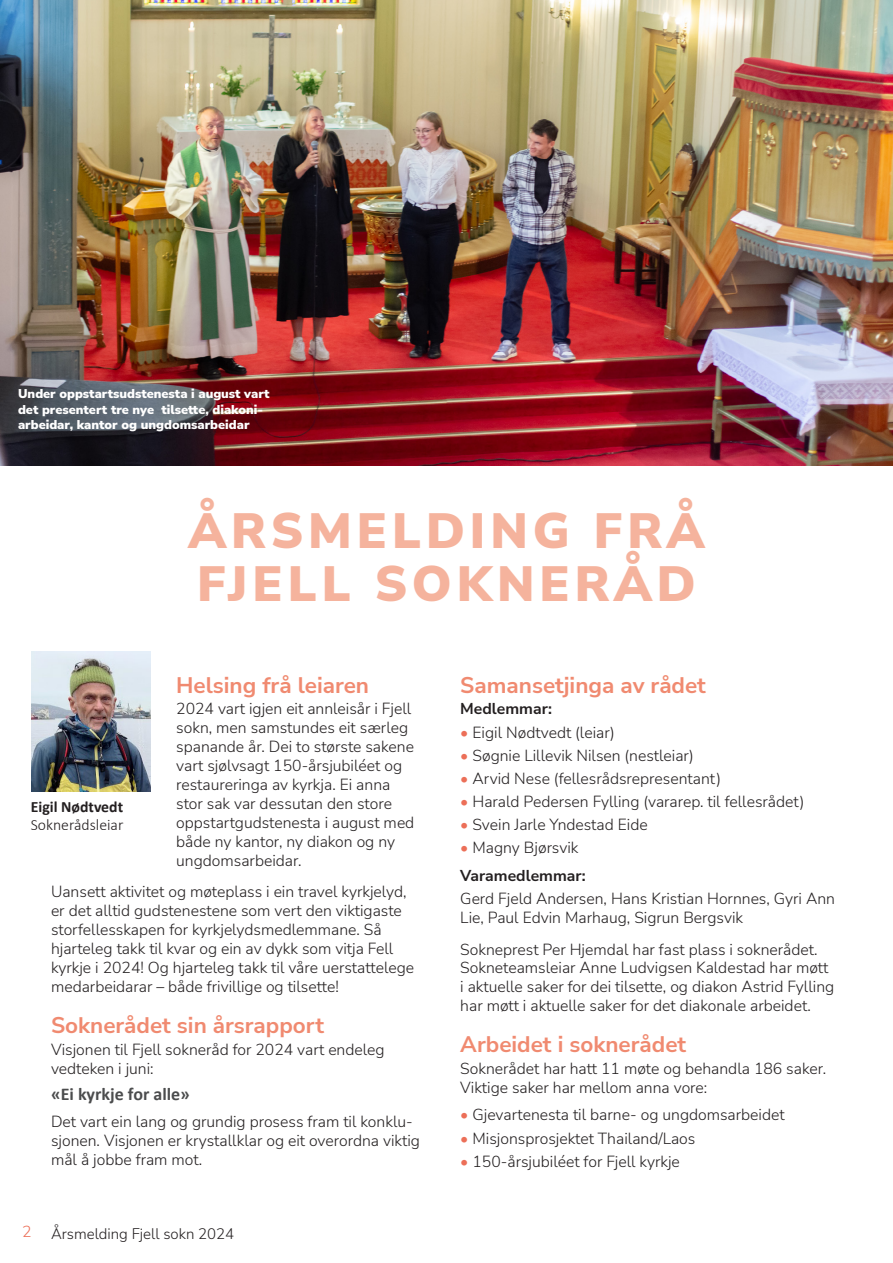
<style>
.page{position:relative;width:893px;height:1263px;background:#fff}
.page>*{position:absolute;margin:0;border:0;box-sizing:border-box;transform-origin:0 0}
.t1{font:900 49.5px/52.5px "Nunito Sans";letter-spacing:.1em;color:#f5b39d}
.Mellomtittel{font:700 22.5px "Nunito Sans";color:#f08a70}
.Tekst{font:700 18px "Calibri";color:#4b4c4d}
.Tekst-2{font:300 15.75px/18.9px "Nunito Sans";color:#231f20}
.t2{font:300 15.75px/18px "Calibri";color:#231f20}
.Tekst-3{font:700 15.75px "Nunito Sans";color:#231f20}
.t3{font:300 15px "Nunito Sans";color:#231f20}
.Bildetekst{font:900 12.75px/15.3px "Nunito Sans";color:#fff}
.s1{font-weight:700}
.s2{font-size:15.75px;color:#ec6f58}
.s3{color:#ec6f58}
</style>
<div class="page">
<img style="left:31px;top:652px;width:120px;height:139px">
<img style="left:0;top:0;width:893px;height:466px">
<p class="Bildetekst" style="left:18px;top:386px;width:253px">Under oppstartsudstenesta i august vart det presentert tre nye tilsette, diakoni&shy;arbeidar, kantor og ungdomsarbeidar</p>
<p class="t1" style="left:189px;top:503px;width:517px">ÅRSMELDING FRÅ<br>FJELL SOKNERÅD</p>
<p class="Mellomtittel" style="left:176px;top:669px;width:194px">Helsing frå leiaren</p>
<p class="Tekst-2" style="left:176px;top:699px;width:240px">2024 vart igjen eit annleisår i Fjell sokn, men samstundes eit særleg spanande år. Dei to største sakene vart sjølvsagt 150-årsjubiléet og restaureringa av kyrkja. Ei anna stor sak var dessutan den store oppstartgudstenesta i august med både ny kantor, ny diakon og ny ungdomsarbeidar.</p>
<p class="Tekst-2" style="left:51px;top:882px;width:365px">Uansett aktivitet og møteplass i ein travel kyrkjelyd, er det alltid gudstenestene som vert den viktigaste storfellesskapen for kyrkjelydsmedlemmane. Så hjarteleg takk til kvar og ein av dykk som vitja Fell kyrkje i 2024! Og hjarteleg takk til våre uerstattelege medarbeidarar – både frivillige og tilsette!</p>
<p class="Mellomtittel" style="left:51px;top:1009px;width:274px">Soknerådet sin årsrapport</p>
<p class="Tekst-2" style="left:51px;top:1039px;width:335px">Visjonen til Fjell sokneråd for 2024 vart endeleg vedteken i juni:</p>
<p class="Tekst" style="left:51px;top:1081px;width:140px">«Ei kyrkje for alle»</p>
<p class="Tekst-2" style="left:51px;top:1112px;width:370px">Det vart ein lang og grundig prosess fram til konklu&shy;sjonen. Visjonen er krystallklar og eit overordna viktig mål å jobbe fram mot.</p>
<p class="t2" style="left:31px;top:798px;width:94px"><span class="s1">Eigil Nødtvedt<br></span>Soknerådsleiar</p>
<p class="t3" style="left:22px;top:1223px;width:213px"><span class="s2">2</span> Årsmelding Fjell sokn 2024</p>
<p class="Mellomtittel" style="left:460px;top:669px;width:247px">Samansetjinga av rådet</p>
<p class="Tekst-3" style="left:460px;top:698px;width:93px">Medlemmar:</p>
<p class="Tekst-2" style="left:460px;top:722px;width:156px"><span class="s3">•</span> Eigil Nødtvedt (leiar)</p>
<p class="Tekst-2" style="left:460px;top:745px;width:235px"><span class="s3">•</span> Søgnie Lillevik Nilsen (nestleiar)</p>
<p class="Tekst-2" style="left:460px;top:768px;width:262px"><span class="s3">•</span> Arvid Nese (fellesrådsrepresentant)</p>
<p class="Tekst-2" style="left:460px;top:791px;width:346px"><span class="s3">•</span> Harald Pedersen Fylling (vararep. til fellesrådet)</p>
<p class="Tekst-2" style="left:460px;top:815px;width:189px"><span class="s3">•</span> Svein Jarle Yndestad Eide</p>
<p class="Tekst-2" style="left:460px;top:838px;width:120px"><span class="s3">•</span> Magny Bjørsvik</p>
<p class="Tekst-3" style="left:460px;top:864px;width:127px">Varamedlemmar:</p>
<p class="Tekst-2" style="left:460px;top:888px;width:376px">Gerd Fjeld Andersen, Hans Kristian Hornnes, Gyri Ann<br>Lie, Paul Edvin Marhaug, Sigrun Bergsvik</p>
<p class="Tekst-2" style="left:460px;top:939px;width:375px">Sokneprest Per Hjemdal har fast plass i soknerådet.<br>Sokneteamsleiar Anne Ludvigsen Kaldestad har møtt i aktuelle saker for dei tilsette, og diakon Astrid Fylling har møtt i aktuelle saker for det diakonale arbeidet.</p>
<p class="Mellomtittel" style="left:460px;top:1028px;width:227px">Arbeidet i soknerådet</p>
<p class="Tekst-2" style="left:460px;top:1058px;width:367px">Soknerådet har hatt 11 møte og behandla 186 saker.<br>Viktige saker har mellom anna vore:</p>
<p class="Tekst-2" style="left:460px;top:1105px;width:326px"><span class="s3">•</span> Gjevartenesta til barne- og ungdomsarbeidet</p>
<p class="Tekst-2" style="left:460px;top:1128px;width:237px"><span class="s3">•</span> Misjonsprosjektet Thailand/Laos</p>
<p class="Tekst-2" style="left:460px;top:1151px;width:221px"><span class="s3">•</span> 150-årsjubiléet for Fjell kyrkje</p>
</div>
